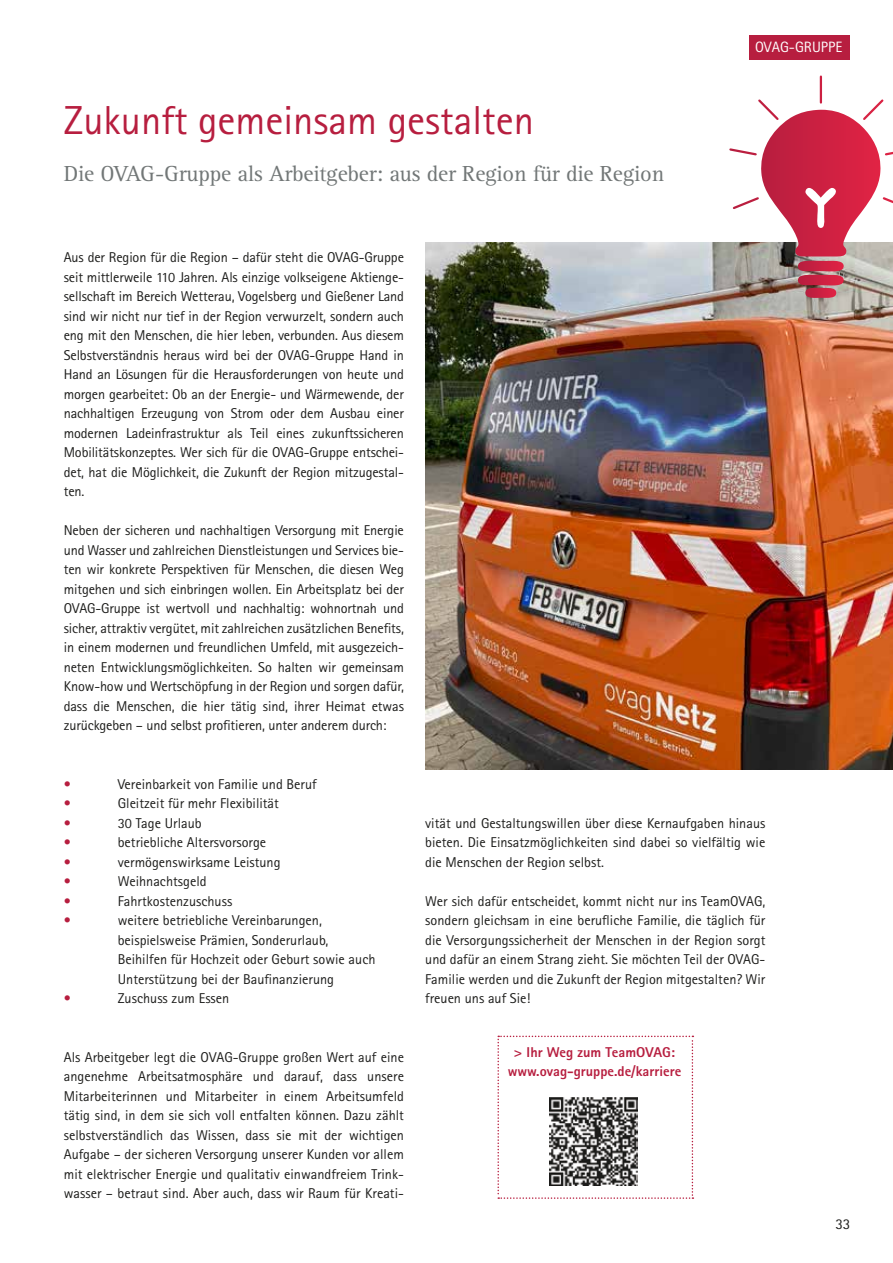
<style>
.page{position:relative;width:893px;height:1263px;background:#fff}
.page>*{position:absolute;margin:0;border:0;box-sizing:border-box;transform-origin:0 0}
.t1{font:40.5px "Rotis Sans Serif Std";color:#b71e3f}
.t2{font:22.5px "Rotis Serif Std";letter-spacing:-.01em;color:#727777}
.t3{font:15px "Rotis Sans Serif Std";color:#fff}
.t4{font:15px "Rotis Sans Serif Std";color:#1d1d1b}
.t5{font:14.25px/19.5px "Rotis Sans Serif Std";color:#1d1d1b;text-align:justify}
.t6{font:800 14.25px/19.5px "Rotis Sans Serif Std";color:#b71e3f;text-align:center}
.t7{font:14.25px "Rotis Sans Serif Std";color:#b71e3f}
</style>
<div class="page">
<svg style="left:497px;top:1035px;width:196px;height:164px"></svg>
<img style="left:425px;top:243px;width:468px;height:526px">
<div style="left:749px;top:35px;width:100px;height:25px;background:#b71e3f"></div>
<svg style="left:728px;top:75px;width:165px;height:223px"></svg>
<h1 class="t1" style="left:64px;top:97px;width:472px">Zukunft gemeinsam gestalten</h1>
<h2 class="t2" style="left:64px;top:161px;width:602px">Die OVAG-Gruppe als Arbeitgeber: aus der Region für die Region</h2>
<p class="t5" style="left:64px;top:248px;width:342px">Aus der Region für die Region – dafür steht die OVAG-Gruppe seit mittlerweile 110 Jahren. Als einzige volkseigene Aktienge&shy;sellschaft im Bereich Wetterau, Vogelsberg und Gießener Land sind wir nicht nur tief in der Region verwurzelt, sondern auch eng mit den Menschen, die hier leben, verbunden. Aus diesem Selbstverständnis heraus wird bei der OVAG-Gruppe Hand in Hand an Lösungen für die Herausforderungen von heute und morgen gearbeitet: Ob an der Energie- und Wärmewende, der nachhaltigen Erzeugung von Strom oder dem Ausbau einer modernen Ladeinfrastruktur als Teil eines zukunftssicheren Mobilitätskonzeptes. Wer sich für die OVAG-Gruppe entschei&shy;det, hat die Möglichkeit, die Zukunft der Region mitzugestal&shy;ten.</p>
<p class="t5" style="left:64px;top:521px;width:342px">Neben der sicheren und nachhaltigen Versorgung mit Energie und Wasser und zahlreichen Dienstleistungen und Services bie&shy;ten wir konkrete Perspektiven für Menschen, die diesen Weg mitgehen und sich einbringen wollen. Ein Arbeitsplatz bei der OVAG-Gruppe ist wertvoll und nachhaltig: wohnortnah und sicher, attraktiv vergütet, mit zahlreichen zusätzlichen Benefits, in einem modernen und freundlichen Umfeld, mit ausgezeich&shy;neten Entwicklungsmöglichkeiten. So halten wir gemeinsam Know-how und Wertschöpfung in der Region und sorgen dafür, dass die Menschen, die hier tätig sind, ihrer Heimat etwas zurückgeben – und selbst profitieren, unter anderem durch:</p>
<p class="t3" style="left:755px;top:38px;width:89px">OVAG-GRUPPE</p>
<p class="t7" style="left:64px;top:775px;width:9px">•</p>
<p class="t5" style="left:118px;top:774px;width:200px">Vereinbarkeit von Familie und Beruf</p>
<p class="t7" style="left:64px;top:795px;width:9px">•</p>
<p class="t5" style="left:118px;top:794px;width:163px">Gleitzeit für mehr Flexibilität</p>
<p class="t7" style="left:64px;top:814px;width:9px">•</p>
<p class="t5" style="left:118px;top:813px;width:85px">30 Tage Urlaub</p>
<p class="t7" style="left:64px;top:834px;width:9px">•</p>
<p class="t5" style="left:118px;top:833px;width:150px">betriebliche Altersvorsorge</p>
<p class="t7" style="left:64px;top:853px;width:9px">•</p>
<p class="t5" style="left:118px;top:852px;width:164px">vermögenswirksame Leistung</p>
<p class="t7" style="left:64px;top:873px;width:9px">•</p>
<p class="t5" style="left:118px;top:872px;width:90px">Weihnachtsgeld</p>
<p class="t7" style="left:64px;top:892px;width:9px">•</p>
<p class="t5" style="left:118px;top:891px;width:116px">Fahrtkostenzuschuss</p>
<p class="t7" style="left:64px;top:912px;width:9px">•</p>
<p class="t5" style="left:118px;top:911px;width:259px;text-align:left">weitere betriebliche Vereinbarungen, beispielsweise Prämien, Sonderurlaub, Beihilfen für Hochzeit oder Geburt sowie auch Unterstützung bei der Baufinanzierung</p>
<p class="t7" style="left:64px;top:990px;width:9px">•</p>
<p class="t5" style="left:118px;top:989px;width:113px">Zuschuss zum Essen</p>
<p class="t5" style="left:64px;top:1047px;width:342px">Als Arbeitgeber legt die OVAG-Gruppe großen Wert auf eine angenehme Arbeitsatmosphäre und darauf, dass unsere Mitarbeiterinnen und Mitarbeiter in einem Arbeitsumfeld tätig sind, in dem sie sich voll entfalten können. Dazu zählt selbstverständlich das Wissen, dass sie mit der wichtigen Aufgabe – der sicheren Versorgung unserer Kunden vor allem mit elektrischer Energie und qualitativ einwandfreiem Trink&shy;wasser – betraut sind. Aber auch, dass wir Raum für Kreati-</p>
<p class="t5" style="left:425px;top:813px;width:342px">vität und Gestaltungswillen über diese Kernaufgaben hinaus bieten. Die Einsatzmöglichkeiten sind dabei so vielfältig wie die Menschen der Region selbst.</p>
<p class="t5" style="left:425px;top:891px;width:342px">Wer sich dafür entscheidet, kommt nicht nur ins TeamOVAG, sondern gleichsam in eine berufliche Familie, die täglich für die Versorgungssicherheit der Menschen in der Region sorgt und dafür an einem Strang zieht. Sie möchten Teil der OVAG-Familie werden und die Zukunft der Region mitgestalten? Wir freuen uns auf Sie!</p>
<p class="t6" style="left:508px;top:1042px;width:175px">&gt; Ihr Weg zum TeamOVAG: www.ovag-gruppe.de/karriere</p>
<p class="t4" style="left:835px;top:1215px;width:16px">33</p>
</div>
